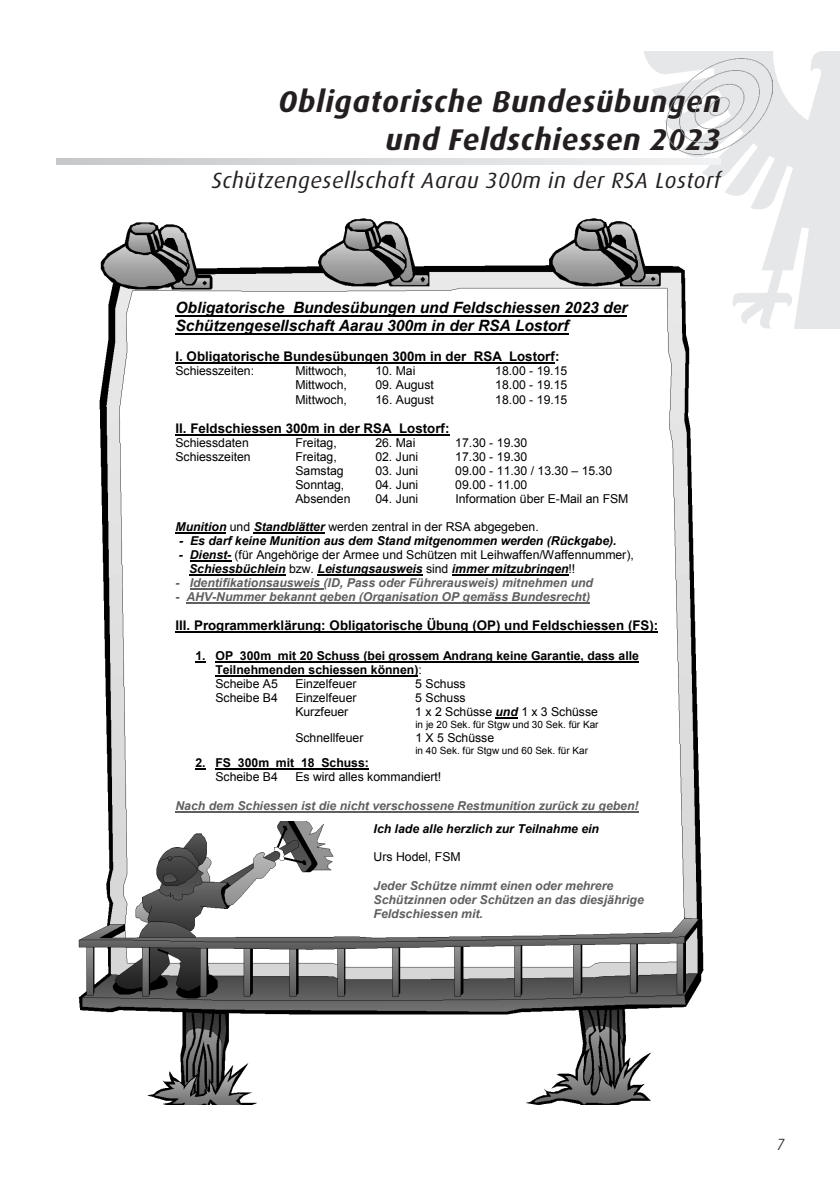
<style>
.page{position:relative;width:840px;height:1191px;background:#fff}
.page>*{position:absolute;margin:0;border:0;box-sizing:border-box;transform-origin:0 0}
.t1{font:italic 700 30px/38px "Dax";letter-spacing:.025em;color:#231f20;text-align:right}
.t2{font:italic 22px "Dax";letter-spacing:.025em;color:#231f20}
.t3{font:italic 300 condensed 16px "Univers";color:#231f20}
.t4{font:italic 700 15.6px/17.8px "Arial";color:#000}
.t5{font:700 13.4px "Arial";color:#000}
.t6{font:12.2px/14px "Arial";color:#000}
.t7{font:italic 700 12.2px/14px "Arial";color:#5f5f5f}
.t8{font:700 12.2px/14.2px "Arial";color:#000}
.t9{font:italic 700 12.2px "Arial";color:#000}
.t10{font:10px "Arial";letter-spacing:.005em;color:#000}
.s1{font-weight:700;font-style:italic}
.s2{font-weight:400}
</style>
<div class="page">
<img style="left:643px;top:51px;width:196px;height:277px">
<img style="left:78px;top:214px;width:633px;height:891px">
<div style="left:167px;top:295px;width:491px;height:525px;background:#fff"></div>
<hr style="left:175px;top:315px;width:452px;height:2px;background:#000">
<hr style="left:175px;top:333px;width:393px;height:1px;background:#000">
<hr style="left:175px;top:362px;width:379px;height:2px;background:#000">
<hr style="left:175px;top:434px;width:274px;height:1px;background:#000">
<hr style="left:175px;top:532px;width:51px;height:2px;background:#000">
<hr style="left:253px;top:532px;width:71px;height:2px;background:#000">
<hr style="left:190px;top:560px;width:41px;height:2px;background:#000">
<hr style="left:189px;top:574px;width:96px;height:2px;background:#000">
<hr style="left:317px;top:574px;width:105px;height:2px;background:#000">
<hr style="left:451px;top:574px;width:117px;height:2px;background:#000">
<hr style="left:190px;top:588px;width:133px;height:2px;background:#5f5f5f">
<hr style="left:186px;top:602px;width:403px;height:2px;background:#5f5f5f">
<hr style="left:175px;top:632px;width:483px;height:1px;background:#000">
<hr style="left:215px;top:661px;width:423px;height:1px;background:#000">
<hr style="left:215px;top:675px;width:203px;height:1px;background:#000">
<svg style="left:495px;top:717px;width:22px;height:1px"></svg>
<hr style="left:215px;top:768px;width:153px;height:1px;background:#000">
<hr style="left:175px;top:811px;width:463px;height:1px;background:#5f5f5f">
<div style="left:365px;top:818px;width:293px;height:105px;background:#fff"></div>
<svg style="left:57px;top:158px;width:663px;height:6px;background:#dbdcde"></svg>
<img style="left:666px;top:58px;width:106px;height:97px">
<h1 class="t1" style="left:278px;top:83px;width:443px">Obligatorische Bundesübungen und Feldschiessen 2023</h1>
<h2 class="t2" style="left:212px;top:168px;width:510px">Schützengesellschaft Aarau 300m in der RSA Lostorf</h2>
<p class="t4" style="left:175px;top:299px;width:453px">Obligatorische Bundesübungen und Feldschiessen 2023 der<br>Schützengesellschaft Aarau 300m in der RSA Lostorf</p>
<p class="t5" style="left:175px;top:347px;width:385px">I. Obligatorische Bundesübungen 300m in der RSA Lostorf:</p>
<p class="t6" style="left:175px;top:364px;width:80px">Schiesszeiten:</p>
<p class="t6" style="left:295px;top:364px;width:53px">Mittwoch,</p>
<p class="t6" style="left:375px;top:364px;width:42px">10. Mai</p>
<p class="t6" style="left:495px;top:364px;width:74px">18.00 - 19.15</p>
<p class="t6" style="left:295px;top:378px;width:53px">Mittwoch,</p>
<p class="t6" style="left:375px;top:378px;width:60px">09. August</p>
<p class="t6" style="left:495px;top:378px;width:74px">18.00 - 19.15</p>
<p class="t6" style="left:295px;top:392px;width:53px">Mittwoch,</p>
<p class="t6" style="left:375px;top:392px;width:60px">16. August</p>
<p class="t6" style="left:495px;top:392px;width:74px">18.00 - 19.15</p>
<p class="t5" style="left:175px;top:419px;width:275px">II. Feldschiessen 300m in der RSA Lostorf:</p>
<p class="t6" style="left:175px;top:436px;width:75px">Schiessdaten</p>
<p class="t6" style="left:295px;top:436px;width:43px">Freitag,</p>
<p class="t6" style="left:375px;top:436px;width:42px">26. Mai</p>
<p class="t6" style="left:455px;top:436px;width:74px">17.30 - 19.30</p>
<p class="t6" style="left:175px;top:450px;width:77px">Schiesszeiten</p>
<p class="t6" style="left:295px;top:450px;width:43px">Freitag,</p>
<p class="t6" style="left:375px;top:450px;width:44px">02. Juni</p>
<p class="t6" style="left:455px;top:450px;width:74px">17.30 - 19.30</p>
<p class="t6" style="left:295px;top:464px;width:50px">Samstag</p>
<p class="t6" style="left:375px;top:464px;width:44px">03. Juni</p>
<p class="t6" style="left:455px;top:464px;width:158px">09.00 - 11.30 / 13.30 – 15.30</p>
<p class="t6" style="left:295px;top:478px;width:50px">Sonntag,</p>
<p class="t6" style="left:375px;top:478px;width:44px">04. Juni</p>
<p class="t6" style="left:455px;top:478px;width:74px">09.00 - 11.00</p>
<p class="t6" style="left:295px;top:492px;width:57px">Absenden</p>
<p class="t6" style="left:375px;top:492px;width:44px">04. Juni</p>
<p class="t6" style="left:455px;top:492px;width:174px">Information über E-Mail an FSM</p>
<p class="t6" style="left:175px;top:520px;width:364px"><span class="s1">Munition</span> und <span class="s1">Standblätter</span> werden zentral in der RSA abgegeben.</p>
<p class="t9" style="left:179px;top:532px;width:438px">- Es darf keine Munition aus dem Stand mitgenommen werden (Rückgabe).</p>
<p class="t6" style="left:189px;top:548px;width:446px;text-indent:-10px"><span class="s1">- Dienst-</span> (für Angehörige der Armee und Schützen mit Leihwaffen/Waffennummer),<br><span class="s1">Schiessbüchlein</span> bzw. <span class="s1">Leistungsausweis</span> sind <span class="s1">immer mitzubringen</span>!!</p>
<p class="t7" style="left:175px;top:576px;width:419px">- Identifikationsausweis (ID, Pass oder Führerausweis) mitnehmen und</p>
<p class="t7" style="left:175px;top:590px;width:416px">- AHV-Nummer bekannt geben (Organisation OP gemäss Bundesrecht)</p>
<p class="t5" style="left:175px;top:616px;width:484px">III. Programmerklärung: Obligatorische Übung (OP) und Feldschiessen (FS):</p>
<p class="t8" style="left:215px;top:649px;width:425px;text-indent:-20px">1. OP 300m mit 20 Schuss (bei grossem Andrang keine Garantie, dass alle<br>Teilnehmenden schiessen können)<span class="s2">:<br>Scheibe A5</span></p>
<p class="t6" style="left:295px;top:677px;width:63px">Einzelfeuer</p>
<p class="t6" style="left:415px;top:677px;width:52px">5 Schuss</p>
<p class="t6" style="left:215px;top:691px;width:64px">Scheibe B4</p>
<p class="t6" style="left:295px;top:691px;width:63px">Einzelfeuer</p>
<p class="t6" style="left:415px;top:691px;width:52px">5 Schuss</p>
<p class="t6" style="left:295px;top:705px;width:54px">Kurzfeuer</p>
<p class="t6" style="left:415px;top:705px;width:184px">1 x 2 Schüsse <span class="s1">und</span> 1 x 3 Schüsse</p>
<p class="t10" style="left:415px;top:718px;width:185px">in je 20 Sek. für Stgw und 30 Sek. für Kar</p>
<p class="t6" style="left:295px;top:730px;width:69px">Schnellfeuer</p>
<p class="t6" style="left:415px;top:730px;width:80px">1 X 5 Schüsse</p>
<p class="t10" style="left:415px;top:743px;width:174px">in 40 Sek. für Stgw und 60 Sek. für Kar</p>
<p class="t8" style="left:195px;top:756px;width:175px">2. FS 300m mit 18 Schuss:</p>
<p class="t6" style="left:215px;top:770px;width:64px">Scheibe B4</p>
<p class="t6" style="left:295px;top:770px;width:147px">Es wird alles kommandiert!</p>
<p class="t7" style="left:175px;top:798px;width:464px">Nach dem Schiessen ist die nicht verschossene Restmunition zurück zu geben!</p>
<p class="t9" style="left:373px;top:821px;width:227px">Ich lade alle herzlich zur Teilnahme ein</p>
<p class="t6" style="left:373px;top:850px;width:88px">Urs Hodel, FSM</p>
<p class="t7" style="left:373px;top:878px;width:271px">Jeder Schütze nimmt einen oder mehrere<br>Schützinnen oder Schützen an das diesjährige<br>Feldschiessen mit.</p>
<h3 class="t3" style="left:775px;top:1134px;width:9px">7</h3>
</div>
